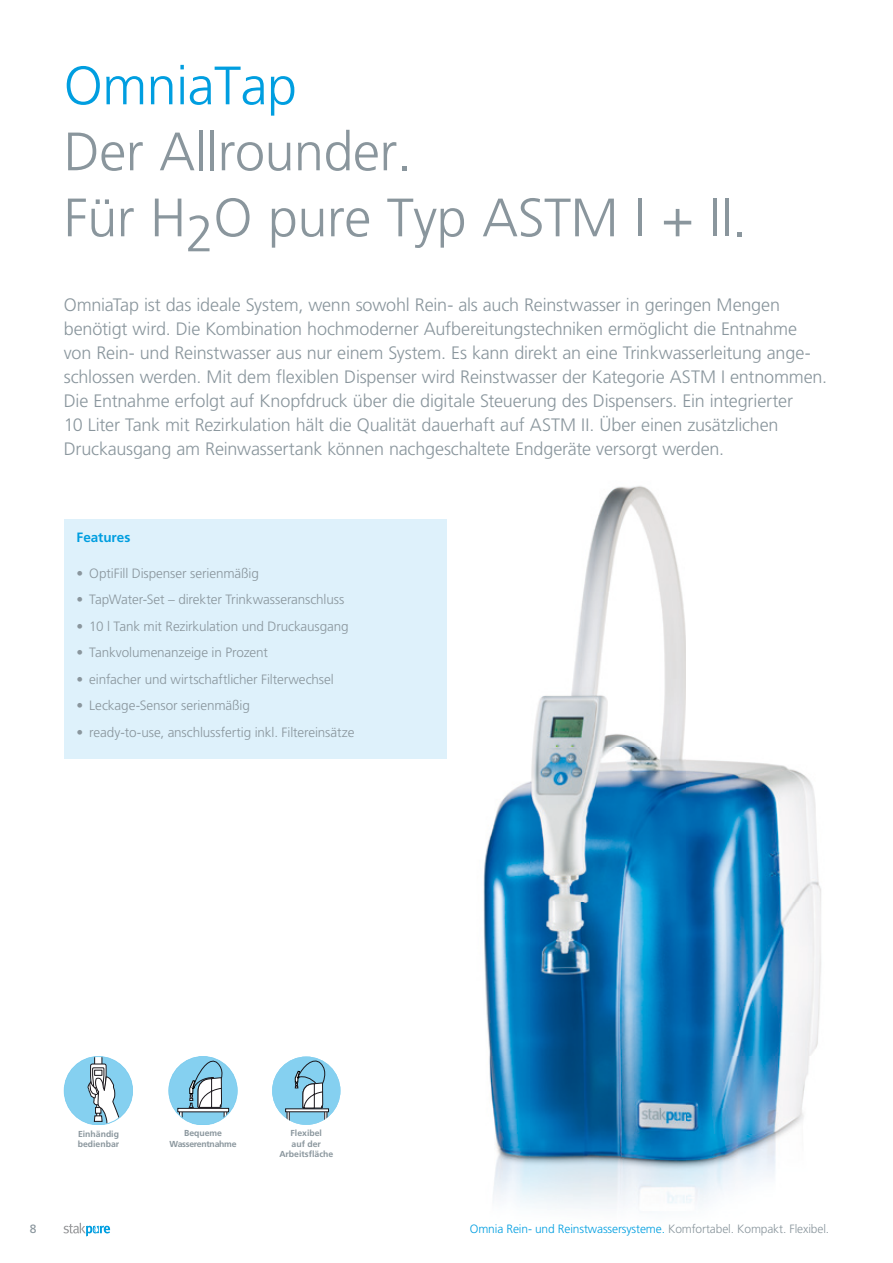
<style>
.page{position:relative;width:893px;height:1263px;background:#fff}
.page>*{position:absolute;margin:0;border:0;box-sizing:border-box;transform-origin:0 0}
.t1{font:300 54px/66px "Frutiger LT Pro";letter-spacing:-.01em;color:#8a969d}
.t2{font:300 54px "Frutiger LT Pro";letter-spacing:-.01em;color:#009ee0}
.t3{font:300 18px/24px "Frutiger LT Pro";letter-spacing:-.01em;color:#8a969d}
.t4{font:300 13.5px "Frutiger LT Pro";letter-spacing:-.01em;color:#8a969d}
.t5{font:700 13.5px "Frutiger LT Pro";color:#009ee0}
.t6{font:300 12px "Frutiger LT Pro";letter-spacing:-.01em;color:#009ee0}
.t7{font:12px "Frutiger LT Pro";color:#8a969d}
.t8{font:700 8.7px/10.4px "Frutiger LT Pro";color:#8a969d;text-align:center}
.t9{font:700 8.7px/10.4px "Frutiger LT Pro";letter-spacing:-.03em;color:#8a969d;text-align:center}
.s1{color:#8a969d}
</style>
<div class="page">
<svg style="left:63px;top:1223px;width:47px;height:13px"></svg>
<img style="left:374px;top:486px;width:447px;height:723px">
<div style="left:64px;top:519px;width:382px;height:239px;background:#def1fb"></div>
<div style="left:272px;top:1056px;width:68px;height:69px;background:#85d0f0;border-radius:33px"></div>
<svg style="left:287px;top:1056px;width:42px;height:69px"></svg>
<div style="left:285px;top:1108px;width:44px;height:4px;border:1px solid #1a171c"></div>
<div style="left:64px;top:1056px;width:69px;height:69px;background:#85d0f0;border-radius:34px"></div>
<svg style="left:87px;top:1056px;width:38px;height:69px"></svg>
<div style="left:64px;top:1056px;width:69px;height:69px;border:1px solid #85d0f0;border-radius:50%"></div>
<div style="left:169px;top:1056px;width:68px;height:69px;background:#85d0f0;border-radius:34px"></div>
<svg style="left:179px;top:1112px;width:3px;height:6px"></svg>
<svg style="left:188px;top:1056px;width:39px;height:69px"></svg>
<div style="left:178px;top:1108px;width:51px;height:4px;border:1px solid #1a171c"></div>
<div style="left:168px;top:1056px;width:69px;height:69px;border:1px solid #85d0f0;border-radius:50%"></div>
<h1 class="t2" style="left:64px;top:54px;width:235px">OmniaTap</h1>
<h1 class="t1" style="left:64px;top:119px;width:685px">Der Allrounder.<br>Für H<sub>2</sub>O pure Typ ASTM I + II.</h1>
<p class="t3" style="left:64px;top:293px;width:765px">OmniaTap ist das ideale System, wenn sowohl Rein- als auch Reinstwasser in geringen Mengen benötigt wird. Die Kombination hochmoderner Aufbereitungstechniken ermöglicht die Entnahme von Rein- und Reinstwasser aus nur einem System. Es kann direkt an eine Trinkwasserleitung ange&shy;schlossen werden. Mit dem flexiblen Dispenser wird Reinstwasser der Kategorie ASTM I entnommen.<br>Die Entnahme erfolgt auf Knopfdruck über die digitale Steuerung des Dispensers. Ein integrierter<br>10 Liter Tank mit Rezirkulation hält die Qualität dauerhaft auf ASTM II. Über einen zusätzlichen Druckausgang am Reinwassertank können nachgeschaltete Endgeräte versorgt werden.</p>
<p class="t5" style="left:77px;top:529px;width:55px">Features</p>
<p class="t4" style="left:77px;top:565px;width:184px">• OptiFill Dispenser serienmäßig</p>
<p class="t4" style="left:77px;top:592px;width:269px">• TapWater-Set – direkter Trinkwasseranschluss</p>
<p class="t4" style="left:77px;top:618px;width:274px">• 10 l Tank mit Rezirkulation und Druckausgang</p>
<p class="t4" style="left:77px;top:645px;width:193px">• Tankvolumenanzeige in Prozent</p>
<p class="t4" style="left:77px;top:671px;width:259px">• einfacher und wirtschaftlicher Filterwechsel</p>
<p class="t4" style="left:77px;top:698px;width:175px">• Leckage-Sensor serienmäßig</p>
<p class="t4" style="left:77px;top:724px;width:279px">• ready-to-use, anschlussfertig inkl. Filtereinsätze</p>
<p class="t7" style="left:30px;top:1222px;width:8px">8</p>
<p class="t8" style="left:78px;top:1129px;width:43px;text-align:left">Einhändig bedienbar</p>
<p class="t9" style="left:170px;top:1128px;width:68px">Bequeme<br>Wasserentnahme</p>
<p class="t8" style="left:279px;top:1128px;width:55px">Flexibel<br>auf der<br>Arbeitsfläche</p>
<p class="t6" style="left:470px;top:1222px;width:361px">Omnia Rein- und Reinstwassersysteme. <span class="s1">Komfortabel. Kompakt. Flexibel.</span></p>
</div>
